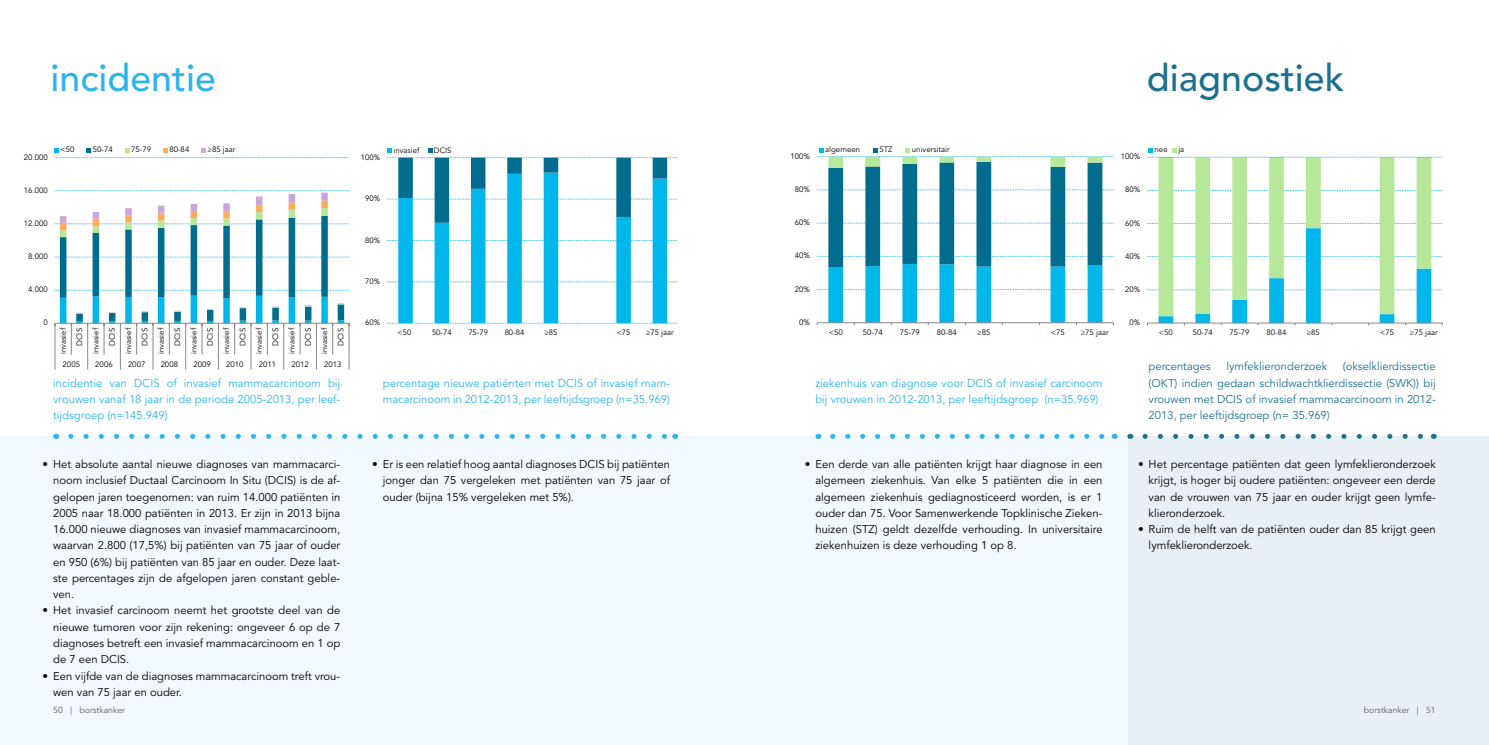
<style>
.page{position:relative;width:1489px;height:745px;background:#fff}
.page>*{position:absolute;margin:0;border:0;box-sizing:border-box;transform-origin:0 0}
.t1{font:500 37.5px "Avenir LT Std";color:#1e708f}
.t2{font:500 37.5px "Avenir LT Std";color:#2fb4e9}
.t3{font:11.25px/16.2px "Avenir LT Std";color:#000;text-align:justify}
.t4{font:11.25px/16.2px "Avenir LT Std";color:#2fb4e9}
.t5{font:11.25px/16.2px "Avenir LT Std";color:#1e708f;text-align:justify}
.t6{font:8.75px "Avenir LT Std";color:#646363}
.t7{font:7.88px "Avenir LT Std";color:#000}
.t8{font:7.75px/16.4px "Avenir LT Std";color:#000;text-align:right}
</style>
<div class="page">
<div style="left:1127px;top:436px;width:361px;height:308px;background:#e8eff5"></div>
<div style="left:733px;top:436px;width:394px;height:308px;background:#f1f8fe"></div>
<svg style="left:832px;top:433px;width:273px;height:5px"></svg>
<svg style="left:817px;top:148px;width:297px;height:177px"></svg>
<svg style="left:1147px;top:148px;width:295px;height:177px"></svg>
<div style="left:1188px;top:142px;width:49px;height:12px;background:#fff"></div>
<svg style="left:1144px;top:433px;width:279px;height:5px"></svg>
<div style="left:0;top:436px;width:755px;height:308px;background:#f1f8fe"></div>
<svg style="left:71px;top:433px;width:596px;height:5px"></svg>
<hr style="left:55px;top:323px;width:1px;height:31px;background:#878787">
<hr style="left:71px;top:323px;width:1px;height:31px;background:#878787">
<hr style="left:87px;top:323px;width:1px;height:31px;background:#878787">
<hr style="left:104px;top:323px;width:1px;height:31px;background:#878787">
<hr style="left:120px;top:323px;width:1px;height:31px;background:#878787">
<hr style="left:136px;top:323px;width:1px;height:31px;background:#878787">
<hr style="left:153px;top:323px;width:1px;height:31px;background:#878787">
<hr style="left:169px;top:323px;width:1px;height:31px;background:#878787">
<hr style="left:185px;top:323px;width:1px;height:31px;background:#878787">
<hr style="left:202px;top:323px;width:1px;height:31px;background:#878787">
<hr style="left:218px;top:323px;width:1px;height:31px;background:#878787">
<hr style="left:234px;top:323px;width:1px;height:31px;background:#878787">
<hr style="left:251px;top:323px;width:1px;height:31px;background:#878787">
<hr style="left:267px;top:323px;width:1px;height:31px;background:#878787">
<hr style="left:283px;top:323px;width:1px;height:31px;background:#878787">
<hr style="left:300px;top:323px;width:1px;height:31px;background:#878787">
<hr style="left:316px;top:323px;width:1px;height:31px;background:#878787">
<hr style="left:332px;top:323px;width:1px;height:31px;background:#878787">
<svg style="left:55px;top:190px;width:294px;height:135px"></svg>
<hr style="left:349px;top:323px;width:1px;height:31px;background:#878787">
<svg style="left:55px;top:354px;width:1px;height:15px"></svg>
<svg style="left:87px;top:354px;width:1px;height:15px"></svg>
<svg style="left:120px;top:354px;width:1px;height:15px"></svg>
<svg style="left:153px;top:354px;width:1px;height:15px"></svg>
<svg style="left:185px;top:354px;width:1px;height:15px"></svg>
<svg style="left:218px;top:354px;width:1px;height:15px"></svg>
<svg style="left:251px;top:354px;width:1px;height:15px"></svg>
<svg style="left:283px;top:354px;width:1px;height:15px"></svg>
<svg style="left:316px;top:354px;width:1px;height:15px"></svg>
<svg style="left:349px;top:354px;width:1px;height:15px"></svg>
<svg style="left:54px;top:148px;width:295px;height:10px"></svg>
<svg style="left:387px;top:148px;width:291px;height:175px"></svg>
<h1 class="t2" style="left:50px;top:57px;width:167px">incidentie</h1>
<h1 class="t1" style="left:1146px;top:57px;width:199px">diagnostiek</h1>
<p class="t8" style="left:24px;top:149px;width:25px">20.000</p>
<p class="t8" style="left:61px;top:142px;width:15px">&lt;50</p>
<p class="t8" style="left:93px;top:142px;width:22px">50-74</p>
<p class="t8" style="left:131px;top:142px;width:22px">75-79</p>
<p class="t8" style="left:169px;top:142px;width:22px">80-84</p>
<p class="t8" style="left:208px;top:142px;width:29px">≥85 jaar</p>
<p class="t8" style="left:361px;top:149px;width:21px">100%</p>
<p class="t8" style="left:393px;top:142px;width:27px">invasief</p>
<p class="t8" style="left:434px;top:142px;width:19px">DCIS</p>
<p class="t7" style="left:790px;top:151px;width:21px">100%</p>
<p class="t7" style="left:825px;top:145px;width:36px">algemeen</p>
<p class="t7" style="left:879px;top:145px;width:15px">STZ</p>
<p class="t7" style="left:911px;top:145px;width:39px">universitair</p>
<p class="t8" style="left:1120px;top:148px;width:21px">100%</p>
<p class="t8" style="left:1154px;top:142px;width:15px">nee</p>
<p class="t8" style="left:1178px;top:142px;width:7px">ja</p>
<p class="t8" style="left:24px;top:182px;width:25px">16.000</p>
<p class="t7" style="left:794px;top:185px;width:17px">80%</p>
<p class="t8" style="left:1125px;top:182px;width:17px">80%</p>
<p class="t8" style="left:365px;top:190px;width:17px">90%</p>
<p class="t8" style="left:24px;top:215px;width:25px">12.000</p>
<p class="t7" style="left:794px;top:218px;width:17px">60%</p>
<p class="t8" style="left:1125px;top:215px;width:17px">60%</p>
<p class="t8" style="left:365px;top:232px;width:17px">80%</p>
<p class="t8" style="left:28px;top:248px;width:21px">8.000</p>
<p class="t7" style="left:794px;top:251px;width:17px">40%</p>
<p class="t8" style="left:1125px;top:248px;width:17px">40%</p>
<p class="t8" style="left:28px;top:281px;width:21px">4.000</p>
<p class="t8" style="left:365px;top:273px;width:17px">70%</p>
<p class="t7" style="left:794px;top:284px;width:17px">20%</p>
<p class="t8" style="left:1125px;top:281px;width:17px">20%</p>
<p class="t8" style="left:44px;top:314px;width:6px">0</p>
<p class="t8" style="left:365px;top:314px;width:17px">60%</p>
<p class="t7" style="left:799px;top:317px;width:12px">0%</p>
<p class="t8" style="left:1129px;top:314px;width:12px">0%</p>
<p class="t8" style="left:55px;top:354px;width:28px;rotate:-90deg">invasief<br>DCIS invasief<br>DCIS invasief<br>DCIS invasief<br>DCIS invasief<br>DCIS invasief<br>DCIS invasief<br>DCIS invasief<br>DCIS invasief<br>DCIS</p>
<p class="t8" style="left:63px;top:356px;width:19px">2005</p>
<p class="t8" style="left:95px;top:356px;width:19px">2006</p>
<p class="t8" style="left:128px;top:356px;width:19px">2007</p>
<p class="t8" style="left:161px;top:356px;width:19px">2008</p>
<p class="t8" style="left:193px;top:356px;width:19px">2009</p>
<p class="t8" style="left:226px;top:356px;width:19px">2010</p>
<p class="t8" style="left:259px;top:356px;width:19px">2011</p>
<p class="t8" style="left:291px;top:356px;width:19px">2012</p>
<p class="t8" style="left:324px;top:356px;width:19px">2013</p>
<p class="t8" style="left:397px;top:324px;width:15px">&lt;50</p>
<p class="t8" style="left:432px;top:324px;width:21px">50-74</p>
<p class="t8" style="left:468px;top:324px;width:21px">75-79</p>
<p class="t8" style="left:504px;top:324px;width:21px">80-84</p>
<p class="t8" style="left:544px;top:324px;width:14px">≥85</p>
<p class="t8" style="left:616px;top:324px;width:15px">&lt;75</p>
<p class="t8" style="left:646px;top:324px;width:29px">≥75 jaar</p>
<p class="t4" style="left:53px;top:375px;width:288px;text-align:justify">incidentie van DCIS of invasief mammacarcinoom bij vrouwen vanaf 18 jaar in de periode 2005-2013, per leef&shy;tijdsgroep (n=145.949)</p>
<p class="t4" style="left:383px;top:375px;width:289px">percentage nieuwe patiënten met DCIS of invasief mam&shy;macarcinoom in 2012-2013, per leeftijdsgroep (n=35.969)</p>
<p class="t7" style="left:828px;top:327px;width:15px">&lt;50</p>
<p class="t7" style="left:862px;top:327px;width:22px">50-74</p>
<p class="t7" style="left:899px;top:327px;width:22px">75-79</p>
<p class="t7" style="left:936px;top:327px;width:22px">80-84</p>
<p class="t7" style="left:977px;top:327px;width:15px">≥85</p>
<p class="t7" style="left:1050px;top:327px;width:15px">&lt;75</p>
<p class="t7" style="left:1080px;top:327px;width:29px">≥75 jaar</p>
<p class="t4" style="left:815px;top:375px;width:289px">ziekenhuis van diagnose voor DCIS of invasief carcinoom bij vrouwen in 2012-2013, per leeftijdsgroep (n=35.969)</p>
<p class="t8" style="left:1158px;top:324px;width:15px">&lt;50</p>
<p class="t8" style="left:1192px;top:324px;width:21px">50-74</p>
<p class="t8" style="left:1229px;top:324px;width:21px">75-79</p>
<p class="t8" style="left:1266px;top:324px;width:21px">80-84</p>
<p class="t8" style="left:1306px;top:324px;width:15px">≥85</p>
<p class="t8" style="left:1379px;top:324px;width:15px">&lt;75</p>
<p class="t8" style="left:1409px;top:324px;width:29px">≥75 jaar</p>
<p class="t5" style="left:1148px;top:358px;width:64px">percentages</p>
<p class="t5" style="left:1226px;top:358px;width:102px">lymfeklieronderzoek</p>
<p class="t5" style="left:1148px;top:358px;width:289px;text-indent:194px">(okselklierdissectie (OKT) indien gedaan schildwachtklierdissectie (SWK)) bij vrouwen met DCIS of invasief mammacarcinoom in 2012- 2013, per leeftijdsgroep (n= 35.969)</p>
<p class="t3" style="left:53px;top:456px;width:289px;text-indent:-11px">• Het absolute aantal nieuwe diagnoses van mammacarci&shy;noom inclusief Ductaal Carcinoom In Situ (DCIS) is de af&shy;gelopen jaren toegenomen: van ruim 14.000 patiënten in 2005 naar 18.000 patiënten in 2013. Er zijn in 2013 bijna 16.000 nieuwe diagnoses van invasief mammacarcinoom, waarvan 2.800 (17,5%) bij patiënten van 75 jaar of ouder en 950 (6%) bij patiënten van 85 jaar en ouder. Deze laat&shy;ste percentages zijn de afgelopen jaren constant geble&shy;ven.</p>
<p class="t3" style="left:53px;top:602px;width:289px;text-indent:-11px">• Het invasief carcinoom neemt het grootste deel van de nieuwe tumoren voor zijn rekening: ongeveer 6 op de 7 diagnoses betreft een invasief mammacarcinoom en 1 op de 7 een DCIS.</p>
<p class="t3" style="left:53px;top:667px;width:288px;text-indent:-11px">• Een vijfde van de diagnoses mammacarcinoom treft vrou&shy;wen van 75 jaar en ouder.</p>
<p class="t3" style="left:383px;top:456px;width:289px;text-indent:-11px">• Er is een relatief hoog aantal diagnoses DCIS bij patiënten jonger dan 75 vergeleken met patiënten van 75 jaar of ouder (bijna 15% vergeleken met 5%).</p>
<p class="t3" style="left:815px;top:456px;width:289px;text-indent:-11px">• Een derde van alle patiënten krijgt haar diagnose in een algemeen ziekenhuis. Van elke 5 patiënten die in een algemeen ziekenhuis gediagnosticeerd worden, is er 1 ouder dan 75. Voor Samenwerkende Topklinische Zieken&shy;huizen (STZ) geldt dezelfde verhouding. In universitaire ziekenhuizen is deze verhouding 1 op 8.</p>
<p class="t3" style="left:1148px;top:456px;width:289px;text-indent:-11px">• Het percentage patiënten dat geen lymfeklieronderzoek krijgt, is hoger bij oudere patiënten: ongeveer een derde van de vrouwen van 75 jaar en ouder krijgt geen lymfe&shy;klieronderzoek.</p>
<p class="t3" style="left:1148px;top:521px;width:289px;text-indent:-11px">• Ruim de helft van de patiënten ouder dan 85 krijgt geen lymfeklieronderzoek.</p>
<p class="t6" style="left:53px;top:704px;width:73px">50 | borstkanker</p>
<p class="t6" style="left:1363px;top:704px;width:73px">borstkanker | 51</p>
</div>
